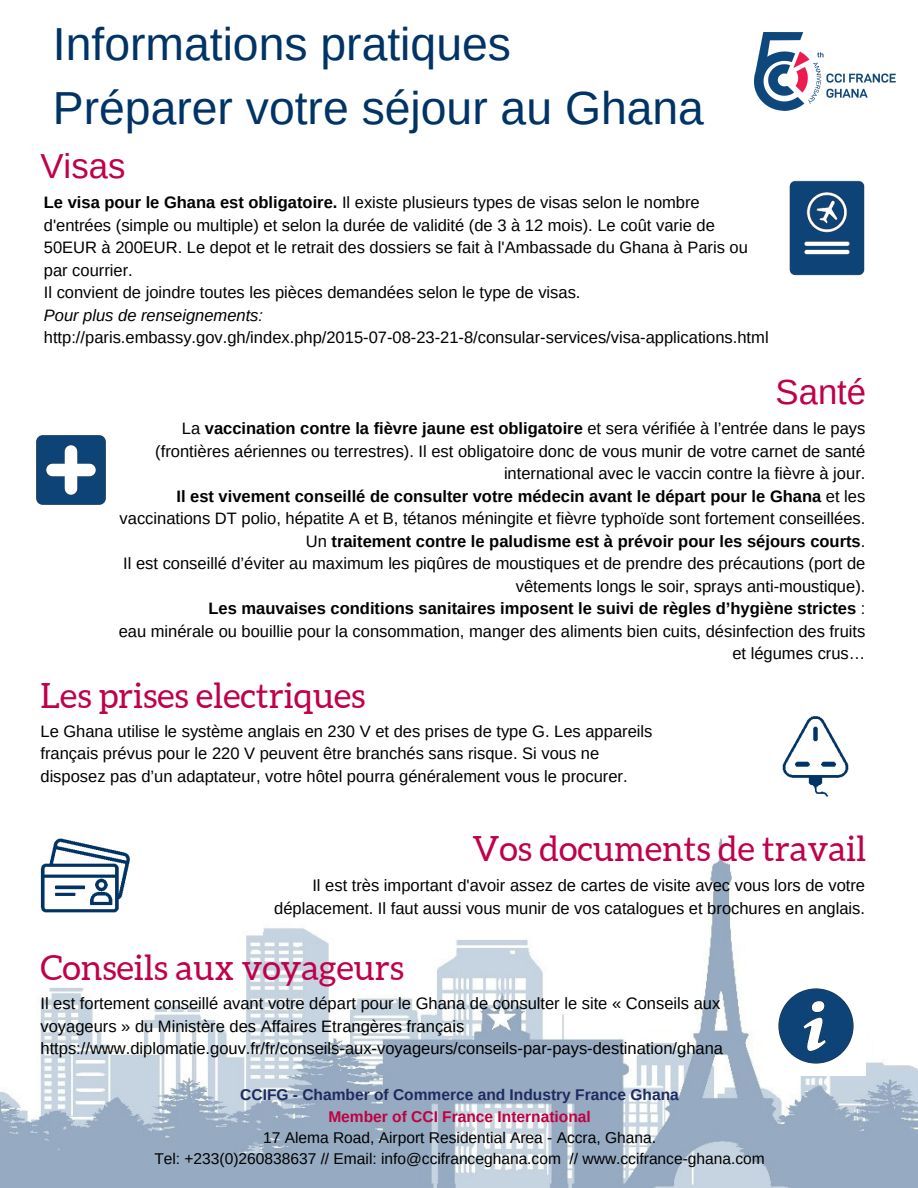
<style>
.page{position:relative;width:918px;height:1188px;background:#fff}
.page>*{position:absolute;margin:0;border:0;box-sizing:border-box;transform-origin:0 0}
.t1{font:46.35px/64.2px "Arimo";color:#036}
.t2{font:34.8px "Aleo";color:#c0004b}
.t3{font:34.8px "Arimo";color:#c0004b}
.t4{font:16.5px/22.5px "Arimo";color:#000}
.t5{font:italic 16.5px "Arimo";color:#000}
.t6{font:15.6px/21.3px "Arimo";color:#000;text-align:center}
.t7{font:700 15.6px "Arimo";color:#1f2b60}
.t8{font:700 15.6px "Arimo";color:#c00041}
.s1{font-weight:700}
</style>
<div class="page">
<img style="left:789px;top:180px;width:76px;height:96px">
<img style="left:0;top:838px;width:918px;height:350px">
<img style="left:36px;top:435px;width:70px;height:70px">
<img style="left:782px;top:716px;width:67px;height:81px">
<img style="left:40px;top:838px;width:90px;height:82px">
<img style="left:766px;top:976px;width:99px;height:100px">
<img style="left:755px;top:33px;width:141px;height:77px">
<h1 class="t1" style="left:53px;top:11px;width:653px">Informations pratiques<br>Préparer votre séjour au Ghana</h1>
<h2 class="t3" style="left:40px;top:146px;width:86px">Visas</h2>
<p class="t4" style="left:44px;top:191px;width:706px"><span class="s1">Le visa pour le Ghana est obligatoire.</span> Il existe plusieurs types de visas selon le nombre d'entrées (simple ou multiple) et selon la durée de validité (de 3 à 12 mois). Le coût varie de 50EUR à 200EUR. Le depot et le retrait des dossiers se fait à l'Ambassade du Ghana à Paris ou par courrier.<br>Il convient de joindre toutes les pièces demandées selon le type de visas.</p>
<p class="t5" style="left:44px;top:306px;width:221px">Pour plus de renseignements:</p>
<p class="t4" style="left:44px;top:326px;width:726px">http://paris.embassy.gov.gh/index.php/2015-07-08-23-21-8/consular-services/visa-applications.html</p>
<h2 class="t3" style="left:776px;top:372px;width:92px">Santé</h2>
<p class="t4" style="left:119px;top:417px;width:748px;text-align:right">La <span class="s1">vaccination contre la fièvre jaune est obligatoire</span> et sera vérifiée à l’entrée dans le pays (frontières aériennes ou terrestres). Il est obligatoire donc de vous munir de votre carnet de santé international avec le vaccin contre la fièvre à jour.<br><span class="s1">Il est vivement conseillé de consulter votre médecin avant le départ pour le Ghana</span> et les vaccinations DT polio, hépatite A et B, tétanos méningite et fièvre typhoïde sont fortement conseillées.<br>Un <span class="s1">traitement contre le paludisme est à prévoir pour les séjours courts</span>.<br>Il est conseillé d’éviter au maximum les piqûres de moustiques et de prendre des précautions (port de vêtements longs le soir, sprays anti-moustique).<br><span class="s1">Les mauvaises conditions sanitaires imposent le suivi de règles d’hygiène strictes</span> :<br>eau minérale ou bouillie pour la consommation, manger des aliments bien cuits, désinfection des fruits et légumes crus…</p>
<h2 class="t2" style="left:40px;top:676px;width:326px">Les prises electriques</h2>
<p class="t4" style="left:40px;top:720px;width:613px">Le Ghana utilise le système anglais en 230 V et des prises de type G. Les appareils français prévus pour le 220 V peuvent être branchés sans risque. Si vous ne disposez pas d’un adaptateur, votre hôtel pourra généralement vous le procurer.</p>
<h2 class="t2" style="left:473px;top:829px;width:395px">Vos documents de travail</h2>
<p class="t4" style="left:274px;top:874px;width:592px;text-align:right">Il est très important d'avoir assez de cartes de visite avec vous lors de votre déplacement. Il faut aussi vous munir de vos catalogues et brochures en anglais.</p>
<h2 class="t2" style="left:40px;top:948px;width:365px">Conseils aux voyageurs</h2>
<p class="t4" style="left:40px;top:992px;width:684px">Il est fortement conseillé avant votre départ pour le Ghana de consulter le site « Conseils aux voyageurs » du Ministère des Affaires Etrangères français https://www.diplomatie.gouv.fr/fr/conseils-aux-voyageurs/conseils-par-pays-destination/ghana</p>
<p class="t7" style="left:240px;top:1086px;width:440px">CCIFG - Chamber of Commerce and Industry France Ghana</p>
<p class="t8" style="left:328px;top:1108px;width:264px">Member of CCI France International</p>
<p class="t6" style="left:154px;top:1127px;width:612px">17 Alema Road, Airport Residential Area - Accra, Ghana.<br>Tel: +233(0)260838637 // Email: info@ccifranceghana.com // www.ccifrance-ghana.com</p>
</div>
